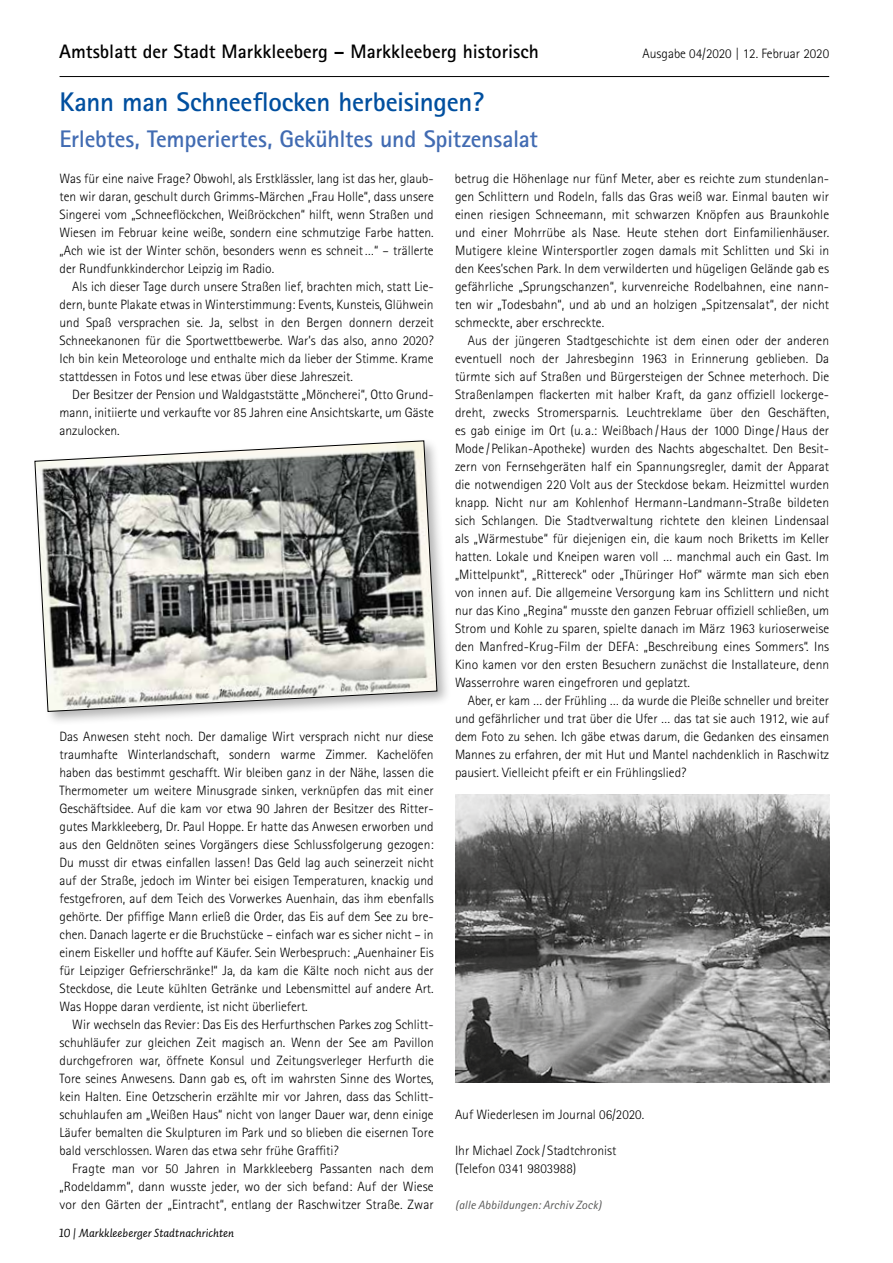
<style>
.page{position:relative;width:893px;height:1263px;background:#fff}
.page>*{position:absolute;margin:0;border:0;box-sizing:border-box;transform-origin:0 0}
.t1{font:700 27px "Rotis Sans Serif";letter-spacing:-.01em;color:#004f9f}
.t2{font:700 24px "Rotis Sans Serif";letter-spacing:-.015em;color:#416bb2}
.t3{font:700 19.5px "Rotis Sans Serif";color:#000}
.t4{font:300 13.5px/18px "Rotis Sans Serif";color:#000;text-align:justify}
.t5{font:12px "Auto 2 Italic LF";color:#000}
.t6{font:italic 12px "Rotis Sans Serif";letter-spacing:.005em;color:#575756}
</style>
<div class="page">
<hr style="left:60px;top:76px;width:769px;height:1px;background:#000">
<div style="left:32px;top:438px;width:420px;height:288px;background:#000;opacity:.3"></div>
<svg style="left:35px;top:441px;width:402px;height:271px;background:#9b9c98"></svg>
<img style="left:455px;top:795px;width:374px;height:288px">
<h3 class="t3" style="left:59px;top:39px;width:481px">Amtsblatt der Stadt Markkleeberg – Markkleeberg historisch</h3>
<p class="t4" style="left:642px;top:45px;width:188px">Ausgabe 04/2020 | 12. Februar 2020</p>
<h1 class="t1" style="left:60px;top:85px;width:426px">Kann man Schneeflocken herbeisingen?</h1>
<h2 class="t2" style="left:60px;top:124px;width:480px">Erlebtes, Temperiertes, Gekühltes und Spitzensalat</h2>
<p class="t4" style="left:60px;top:170px;width:376px">Was für eine naive Frage? Obwohl, als Erstklässler, lang ist das her, glaub&shy;ten wir daran, geschult durch Grimms-Märchen „Frau Holle“, dass unsere Singerei vom „Schneeflöckchen, Weißröckchen“ hilft, wenn Straßen und Wiesen im Februar keine weiße, sondern eine schmutzige Farbe hatten. „Ach wie ist der Winter schön, besonders wenn es schneit…“ – trällerte der Rundfunkkinderchor Leipzig im Radio.</p>
<p class="t4" style="left:60px;top:278px;width:376px;text-indent:13px">Als ich dieser Tage durch unsere Straßen lief, brachten mich, statt Lie&shy;dern, bunte Plakate etwas in Winterstimmung: Events, Kunsteis, Glühwein und Spaß versprachen sie. Ja, selbst in den Bergen donnern derzeit Schneekanonen für die Sportwettbewerbe. War’s das also, anno 2020?<br>Ich bin kein Meteorologe und enthalte mich da lieber der Stimme. Krame stattdessen in Fotos und lese etwas über diese Jahreszeit.</p>
<p class="t4" style="left:60px;top:386px;width:376px;text-indent:13px">Der Besitzer der Pension und Waldgaststätte „Möncherei“, Otto Grund&shy;mann, initiierte und verkaufte vor 85 Jahren eine Ansichtskarte, um Gäste anzulocken.</p>
<p class="t4" style="left:455px;top:170px;width:376px">betrug die Höhenlage nur fünf Meter, aber es reichte zum stundenlan&shy;gen Schlittern und Rodeln, falls das Gras weiß war. Einmal bauten wir einen riesigen Schneemann, mit schwarzen Knöpfen aus Braunkohle und einer Mohrrübe als Nase. Heute stehen dort Einfamilienhäuser.<br>Mutigere kleine Wintersportler zogen damals mit Schlitten und Ski in den Kees’schen Park. In dem verwilderten und hügeligen Gelände gab es gefährliche „Sprungschanzen“, kurvenreiche Rodelbahnen, eine nann&shy;ten wir „Todesbahn“, und ab und an holzigen „Spitzensalat“, der nicht schmeckte, aber erschreckte.</p>
<p class="t4" style="left:455px;top:332px;width:376px;text-indent:13px">Aus der jüngeren Stadtgeschichte ist dem einen oder der anderen eventuell noch der Jahresbeginn 1963 in Erinnerung geblieben. Da türmte sich auf Straßen und Bürgersteigen der Schnee meterhoch. Die Straßenlampen flackerten mit halber Kraft, da ganz offiziell lockerge&shy;dreht, zwecks Stromersparnis. Leuchtreklame über den Geschäften, es gab einige im Ort (u. a.: Weißbach /Haus der 1000 Dinge /Haus der Mode / Pelikan-Apotheke) wurden des Nachts abgeschaltet. Den Besit&shy;zern von Fernsehgeräten half ein Spannungsregler, damit der Apparat die notwendigen 220 Volt aus der Steckdose bekam. Heizmittel wurden knapp. Nicht nur am Kohlenhof Hermann-Landmann-Straße bildeten sich Schlangen. Die Stadtverwaltung richtete den kleinen Lindensaal als „Wärmestube“ für diejenigen ein, die kaum noch Briketts im Keller hatten. Lokale und Kneipen waren voll … manchmal auch ein Gast. Im „Mittelpunkt“, „Rittereck“ oder „Thüringer Hof“ wärmte man sich eben von innen auf. Die allgemeine Versorgung kam ins Schlittern und nicht nur das Kino „Regina“ musste den ganzen Februar offiziell schließen, um Strom und Kohle zu sparen, spielte danach im März 1963 kurioserweise den Manfred-Krug-Film der DEFA: „Beschreibung eines Sommers“. Ins Kino kamen vor den ersten Besuchern zunächst die Installateure, denn Wasserrohre waren eingefroren und geplatzt.</p>
<p class="t4" style="left:455px;top:692px;width:376px;text-indent:13px">Aber, er kam … der Frühling … da wurde die Pleiße schneller und breiter und gefährlicher und trat über die Ufer … das tat sie auch 1912, wie auf dem Foto zu sehen. Ich gäbe etwas darum, die Gedanken des einsamen Mannes zu erfahren, der mit Hut und Mantel nachdenklich in Raschwitz pausiert. Vielleicht pfeift er ein Frühlingslied?</p>
<p class="t4" style="left:60px;top:728px;width:376px">Das Anwesen steht noch. Der damalige Wirt versprach nicht nur diese traumhafte Winterlandschaft, sondern warme Zimmer. Kachelöfen haben das bestimmt geschafft. Wir bleiben ganz in der Nähe, lassen die Thermometer um weitere Minusgrade sinken, verknüpfen das mit einer Geschäftsidee. Auf die kam vor etwa 90 Jahren der Besitzer des Ritter&shy;gutes Markkleeberg, Dr. Paul Hoppe. Er hatte das Anwesen erworben und aus den Geldnöten seines Vorgängers diese Schlussfolgerung gezogen:<br>Du musst dir etwas einfallen lassen! Das Geld lag auch seinerzeit nicht auf der Straße, jedoch im Winter bei eisigen Temperaturen, knackig und festgefroren, auf dem Teich des Vorwerkes Auenhain, das ihm ebenfalls gehörte. Der pfiffige Mann erließ die Order, das Eis auf dem See zu bre&shy;chen. Danach lagerte er die Bruchstücke – einfach war es sicher nicht – in einem Eiskeller und hoffte auf Käufer. Sein Werbespruch: „Auenhainer Eis für Leipziger Gefrierschränke!“ Ja, da kam die Kälte noch nicht aus der Steckdose, die Leute kühlten Getränke und Lebensmittel auf andere Art.<br>Was Hoppe daran verdiente, ist nicht überliefert.</p>
<p class="t4" style="left:60px;top:1016px;width:376px;text-indent:13px">Wir wechseln das Revier: Das Eis des Herfurthschen Parkes zog Schlitt&shy;schuhläufer zur gleichen Zeit magisch an. Wenn der See am Pavillon durchgefroren war, öffnete Konsul und Zeitungsverleger Herfurth die Tore seines Anwesens. Dann gab es, oft im wahrsten Sinne des Wortes, kein Halten. Eine Oetzscherin erzählte mir vor Jahren, dass das Schlitt&shy;schuhlaufen am „Weißen Haus“ nicht von langer Dauer war, denn einige Läufer bemalten die Skulpturen im Park und so blieben die eisernen Tore bald verschlossen. Waren das etwa sehr frühe Graffiti?</p>
<p class="t4" style="left:60px;top:1160px;width:376px;text-indent:13px">Fragte man vor 50 Jahren in Markkleeberg Passanten nach dem „Rodeldamm“, dann wusste jeder, wo der sich befand: Auf der Wiese vor den Gärten der „Eintracht“, entlang der Raschwitzer Straße. Zwar</p>
<p class="t4" style="left:455px;top:1106px;width:191px">Auf Wiederlesen im Journal 06/2020.</p>
<p class="t4" style="left:455px;top:1142px;width:163px">Ihr Michael Zock / Stadtchronist (Telefon 0341 9803988)</p>
<p class="t6" style="left:455px;top:1198px;width:148px">(alle Abbildungen: Archiv Zock)</p>
<p class="t5" style="left:59px;top:1225px;width:177px">10 | Markkleeberger Stadtnachrichten</p>
</div>
